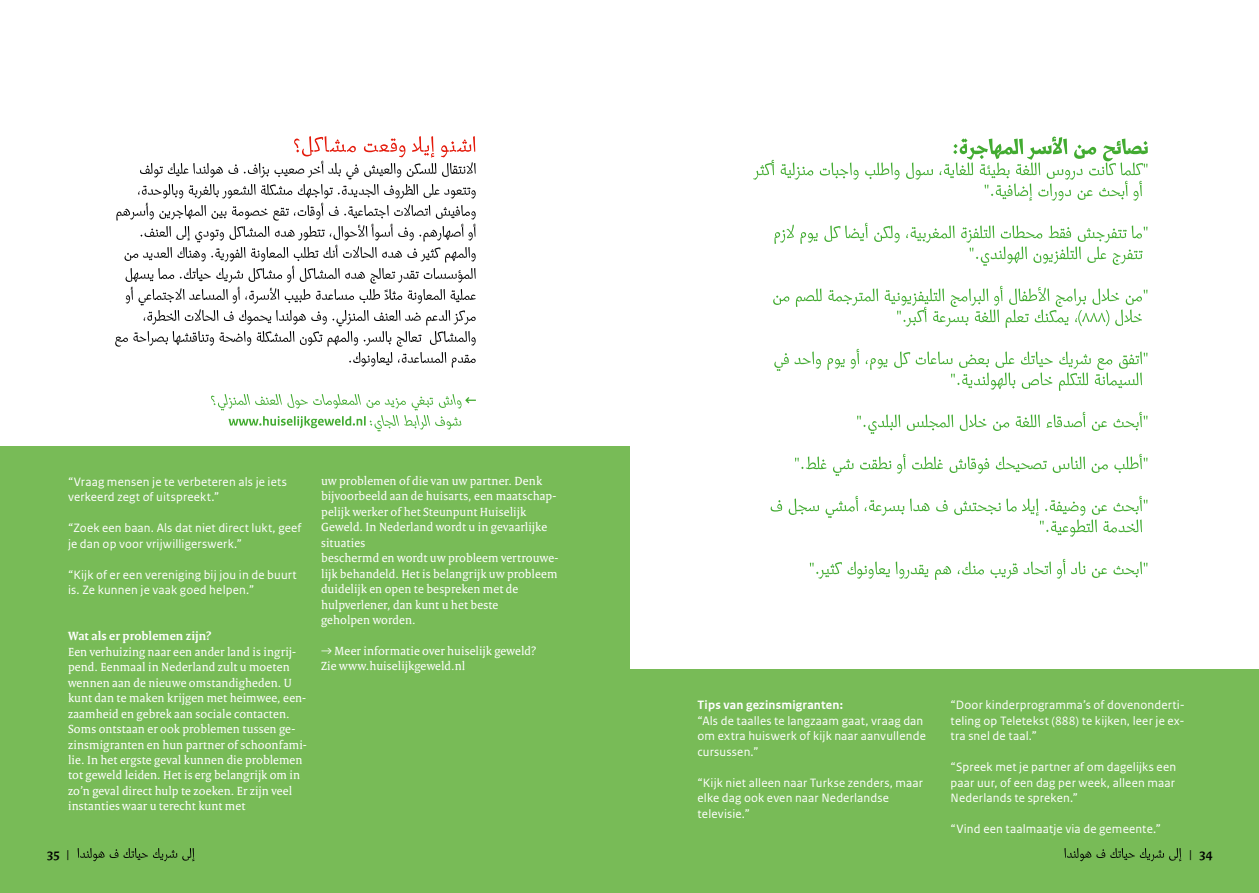
<style>
.page{position:relative;width:1259px;height:893px;background:#fff}
.page>*{position:absolute;margin:0;border:0;box-sizing:border-box;transform-origin:0 0}
.t1{font:700 13.5px "Rijksoverheid Serif";color:#000}
.t2{font:12.75px/15.5px "Rijksoverheid Serif";letter-spacing:.01em;color:#fff}
.t3{font:12.75px/15.5px "Rijksoverheid Sans Text";letter-spacing:.01em;color:#fff}
.t4{font:700 12.75px "Rijksoverheid Sans Text";letter-spacing:.015em;color:#fff}
.t5{font:700 12.75px "Rijksoverheid Serif";letter-spacing:.005em;color:#fff}
.s1{font-family:"Rijksoverheid Sans Text";font-weight:400;font-size:12px}
</style>
<div class="page">
<div style="left:0;top:446px;width:629px;height:447px;background:#78bb57"></div>
<div style="left:629px;top:670px;width:630px;height:223px;background:#78bb57"></div>
<svg style="left:810px;top:559px;width:337px;height:21px"></svg>
<svg style="left:770px;top:496px;width:377px;height:41px"></svg>
<svg style="left:795px;top:454px;width:352px;height:22px"></svg>
<svg style="left:857px;top:412px;width:290px;height:22px"></svg>
<svg style="left:774px;top:349px;width:373px;height:42px"></svg>
<svg style="left:773px;top:286px;width:374px;height:42px"></svg>
<svg style="left:774px;top:223px;width:373px;height:43px"></svg>
<svg style="left:753px;top:137px;width:394px;height:64px"></svg>
<svg style="left:211px;top:394px;width:265px;height:38px"></svg>
<svg style="left:115px;top:136px;width:360px;height:232px"></svg>
<svg style="left:78px;top:848px;width:116px;height:13px"></svg>
<svg style="left:1064px;top:848px;width:117px;height:13px"></svg>
<p class="t3" style="left:68px;top:474px;width:220px">“Vraag mensen je te verbeteren als je iets verkeerd zegt of uitspreekt.”</p>
<p class="t3" style="left:68px;top:521px;width:235px">“Zoek een baan. Als dat niet direct lukt, geef je dan op voor vrijwilligerswerk.”</p>
<p class="t3" style="left:68px;top:567px;width:230px">“Kijk of er een vereniging bij jou in de buurt is. Ze kunnen je vaak goed helpen.”</p>
<p class="t5" style="left:68px;top:629px;width:145px">Wat als er problemen zijn?</p>
<p class="t2" style="left:68px;top:644px;width:240px">Een verhuizing naar een ander land is ingrij&shy;pend. Eenmaal in Nederland zult u moeten wennen aan de nieuwe omstandigheden. U kunt dan te maken krijgen met heimwee, een&shy;zaamheid en gebrek aan sociale contacten.<br>Soms ontstaan er ook problemen tussen ge&shy;zinsmigranten en hun partner of schoonfami&shy;lie. In het ergste geval kunnen die problemen tot geweld leiden. Het is erg belangrijk om in zo’n geval direct hulp te zoeken. Er zijn veel instanties waar u terecht kunt met</p>
<p class="t2" style="left:321px;top:473px;width:239px">uw problemen of die van uw partner. Denk bijvoorbeeld aan de huisarts, een maatschap&shy;pelijk werker of het Steunpunt Huiselijk Geweld. In Nederland wordt u in gevaarlijke situaties<br>beschermd en wordt uw probleem vertrouwe&shy;lijk behandeld. Het is belangrijk uw probleem duidelijk en open te bespreken met de hulpverlener, dan kunt u het beste<br>geholpen worden.</p>
<p class="t2" style="left:321px;top:643px;width:217px">→ Meer informatie over huiselijk geweld?<br>Zie www.huiselijkgeweld.nl</p>
<p class="t4" style="left:697px;top:698px;width:147px">Tips van gezinsmigranten:</p>
<p class="t3" style="left:697px;top:713px;width:230px">“Als de taalles te langzaam gaat, vraag dan om extra huiswerk of kijk naar aanvullende cursussen.”</p>
<p class="t3" style="left:697px;top:775px;width:227px">“Kijk niet alleen naar Turkse zenders, maar elke dag ook even naar Nederlandse televisie.”</p>
<p class="t3" style="left:950px;top:698px;width:236px;text-align:justify">“Door kinderprogramma’s of dovenonderti&shy;teling op Teletekst (888) te kijken, leer je ex&shy;tra snel de taal.”</p>
<p class="t3" style="left:950px;top:759px;width:227px;text-align:justify">“Spreek met je partner af om dagelijks een paar uur, of een dag per week, alleen maar Nederlands te spreken.”</p>
<p class="t3" style="left:950px;top:821px;width:212px">“Vind een taalmaatje via de gemeente.”</p>
<p class="t1" style="left:47px;top:845px;width:24px">35 <span class="s1">|</span></p>
<p class="t1" style="left:1189px;top:845px;width:25px"><span class="s1">|</span> 34</p>
</div>
